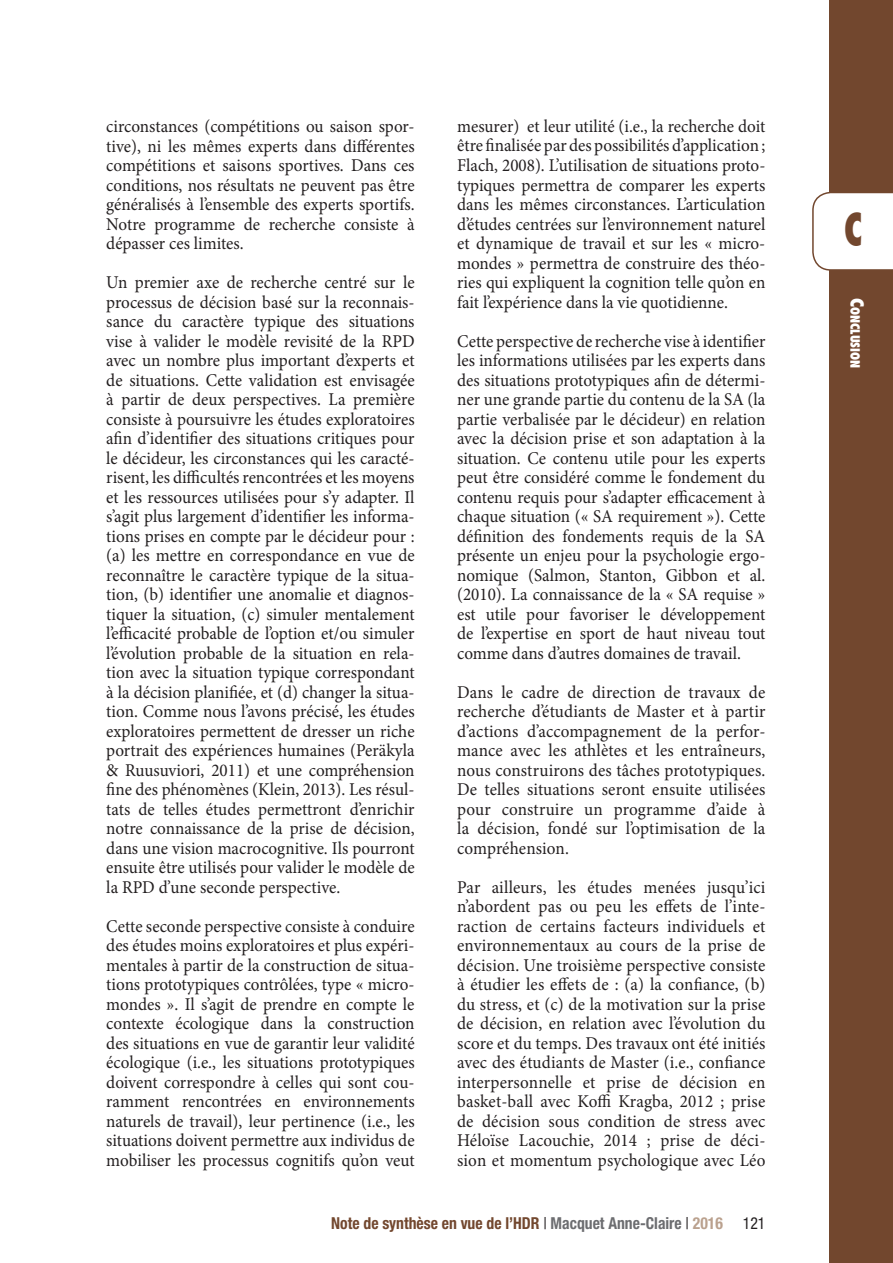
<style>
.page{position:relative;width:893px;height:1263px;background:#fff}
.page>*{position:absolute;margin:0;border:0;box-sizing:border-box;transform-origin:0 0}
.t1{font:800 condensed 45px "Futura";color:#72472e;scale:.8 1}
.t2{font:18px/19.5px "Minion Pro";color:#231f20;text-align:justify;scale:.95 1}
.t3{font:700 condensed 16.5px "Helvetica Neue LT Std";color:#72472e;scale:.95 1}
.t4{font:800 condensed 12.6px "Futura";color:#fff}
.s1{font-weight:400;color:#231f20}
.s2{color:#6c6d70}
.s3{color:#baa18e}
.s4{font-size:18px}
</style>
<div class="page">
<div style="left:829px;top:0;width:64px;height:1263px;background:#72472e"></div>
<svg style="left:812px;top:192px;width:81px;height:79px"></svg>
<p class="t2" style="left:106px;top:117px;width:326px">circonstances (compétitions ou saison spor&shy;tive), ni les mêmes experts dans différentes compétitions et saisons sportives. Dans ces conditions, nos résultats ne peuvent pas être généralisés à l’ensemble des experts sportifs.<br>Notre programme de recherche consiste à dépasser ces limites.</p>
<p class="t2" style="left:106px;top:273px;width:326px">Un premier axe de recherche centré sur le processus de décision basé sur la reconnais&shy;sance du caractère typique des situations vise à valider le modèle revisité de la RPD avec un nombre plus important d’experts et de situations. Cette validation est envisagée à partir de deux perspectives. La première consiste à poursuivre les études exploratoires afin d’identifier des situations critiques pour le décideur, les circonstances qui les caracté&shy;risent, les difficultés rencontrées et les moyens et les ressources utilisées pour s’y adapter. Il s’agit plus largement d’identifier les informa&shy;tions prises en compte par le décideur pour : (a) les mettre en correspondance en vue de reconnaître le caractère typique de la situa&shy;tion, (b) identifier une anomalie et diagnos&shy;tiquer la situation, (c) simuler mentalement l’efficacité probable de l’option et/ou simuler l’évolution probable de la situation en rela&shy;tion avec la situation typique correspondant à la décision planifiée, et (d) changer la situa&shy;tion. Comme nous l’avons précisé, les études exploratoires permettent de dresser un riche portrait des expériences humaines (Peräkyla &amp; Ruusuviori, 2011) et une compréhension fine des phénomènes (Klein, 2013). Les résul&shy;tats de telles études permettront d’enrichir notre connaissance de la prise de décision, dans une vision macrocognitive. Ils pourront ensuite être utilisés pour valider le modèle de la RPD d’une seconde perspective.</p>
<p class="t2" style="left:106px;top:916px;width:326px">Cette seconde perspective consiste à conduire des études moins exploratoires et plus expéri&shy;mentales à partir de la construction de situa&shy;tions prototypiques contrôlées, type « micro&shy;mondes ». Il s’agit de prendre en compte le contexte écologique dans la construction des situations en vue de garantir leur validité écologique (i.e., les situations prototypiques doivent correspondre à celles qui sont cou&shy;ramment rencontrées en environnements naturels de travail), leur pertinence (i.e., les situations doivent permettre aux individus de mobiliser les processus cognitifs qu’on veut</p>
<p class="t2" style="left:457px;top:117px;width:326px">mesurer) et leur utilité (i.e., la recherche doit être finalisée par des possibilités d’application ; Flach, 2008). L’utilisation de situations proto&shy;typiques permettra de comparer les experts dans les mêmes circonstances. L’articulation d’études centrées sur l’environnement naturel et dynamique de travail et sur les « micro&shy;mondes » permettra de construire des théo&shy;ries qui expliquent la cognition telle qu’on en fait l’expérience dans la vie quotidienne.</p>
<p class="t2" style="left:457px;top:331px;width:326px">Cette perspective de recherche vise à identifier les informations utilisées par les experts dans des situations prototypiques afin de détermi&shy;ner une grande partie du contenu de la SA (la partie verbalisée par le décideur) en relation avec la décision prise et son adaptation à la situation. Ce contenu utile pour les experts peut être considéré comme le fondement du contenu requis pour s’adapter efficacement à chaque situation (« SA requirement »). Cette définition des fondements requis de la SA présente un enjeu pour la psychologie ergo&shy;nomique (Salmon, Stanton, Gibbon et al. (2010). La connaissance de la « SA requise » est utile pour favoriser le développement de l’expertise en sport de haut niveau tout comme dans d’autres domaines de travail.</p>
<p class="t2" style="left:457px;top:682px;width:326px">Dans le cadre de direction de travaux de recherche d’étudiants de Master et à partir d’actions d’accompagnement de la perfor&shy;mance avec les athlètes et les entraîneurs, nous construirons des tâches prototypiques.<br>De telles situations seront ensuite utilisées pour construire un programme d’aide à la décision, fondé sur l’optimisation de la compréhension.</p>
<p class="t2" style="left:457px;top:877px;width:326px">Par ailleurs, les études menées jusqu’ici n’abordent pas ou peu les effets de l’inte&shy;raction de certains facteurs individuels et environnementaux au cours de la prise de décision. Une troisième perspective consiste à étudier les effets de : (a) la confiance, (b) du stress, et (c) de la motivation sur la prise de décision, en relation avec l’évolution du score et du temps. Des travaux ont été initiés avec des étudiants de Master (i.e., confiance interpersonnelle et prise de décision en basket-ball avec Koffi Kragba, 2012 ; prise de décision sous condition de stress avec Héloïse Lacouchie, 2014 ; prise de déci&shy;sion et momentum psychologique avec Léo</p>
<p class="t3" style="left:331px;top:1213px;width:458px">Note de synthèse en vue de l’HDR <span class="s1">|</span> <span class="s2">Macquet Anne-Claire</span> <span class="s1">|</span> <span class="s3">2016</span> <span class="s1">121</span></p>
<h1 class="t1" style="left:844px;top:199px;width:24px">C</h1>
<p class="t4" style="left:864px;top:298px;width:71px;rotate:90deg"><span class="s4">C</span>Conclusio</p>
</div>
